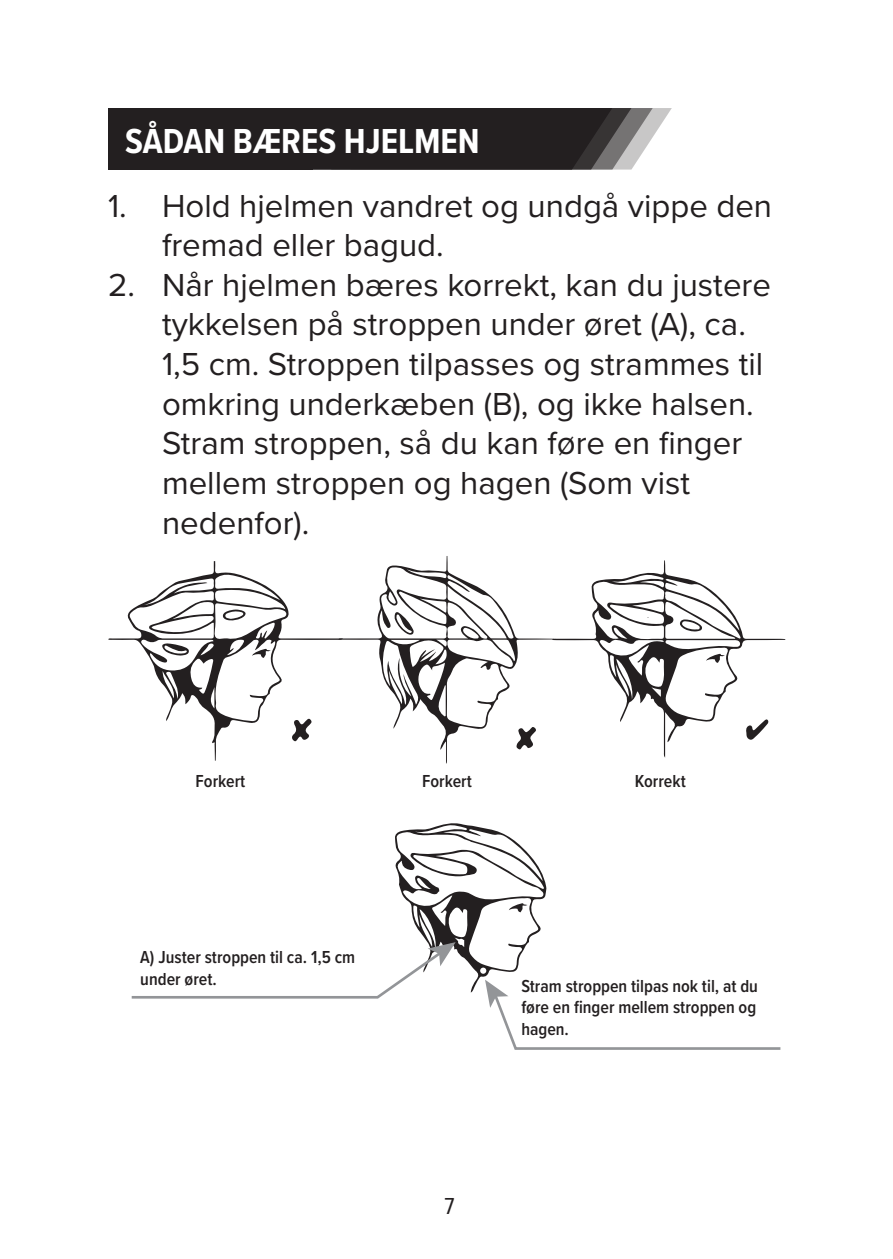
<style>
.page{position:relative;width:893px;height:1259px;background:#fff}
.page>*{position:absolute;margin:0;border:0;box-sizing:border-box;transform-origin:0 0}
.t1{font:700 36px "Proxima Nova Cond";color:#fff}
.t2{font:33px/39.6px "Proxima Nova";color:#231f20}
.t3{font:24px "Proxima Nova Cond";color:#231f20}
.t4{font:600 18px/21.6px "Proxima Nova Cond";color:#231f20}
</style>
<div class="page">
<svg style="left:131px;top:823px;width:650px;height:227px"></svg>
<div style="left:108px;top:108px;width:204px;height:62px;background:#231f20"></div>
<svg style="left:312px;top:108px;width:360px;height:62px;background:#3d393a"></svg>
<svg style="left:343px;top:556px;width:209px;height:208px"></svg>
<svg style="left:552px;top:560px;width:233px;height:197px"></svg>
<svg style="left:746px;top:718px;width:23px;height:22px"></svg>
<svg style="left:679px;top:619px;width:23px;height:12px"></svg>
<svg style="left:108px;top:561px;width:235px;height:199px"></svg>
<svg style="left:291px;top:718px;width:21px;height:24px"></svg>
<svg style="left:223px;top:609px;width:23px;height:12px"></svg>
<svg style="left:161px;top:643px;width:28px;height:12px"></svg>
<svg style="left:651px;top:687px;width:10px;height:10px"></svg>
<svg style="left:252px;top:649px;width:19px;height:9px"></svg>
<svg style="left:706px;top:654px;width:19px;height:9px"></svg>
<div style="left:140px;top:855px;width:230px;height:130px;background:#fff"></div>
<div style="left:521px;top:966px;width:265px;height:80px;background:#fff"></div>
<div style="left:338px;top:967px;width:32px;height:26px;background:#fff"></div>
<p class="t1" style="left:125px;top:115px;width:356px">SÅDAN BÆRES HJELMEN</p>
<p class="t2" style="left:162px;top:184px;width:612px;text-indent:-54px">1. Hold hjelmen vandret og undgå vippe den fremad eller bagud.</p>
<p class="t2" style="left:162px;top:264px;width:611px;text-indent:-54px">2. Når hjelmen bæres korrekt, kan du justere tykkelsen på stroppen under øret (A), ca.<br>1,5 cm. Stroppen tilpasses og strammes til omkring underkæben (B), og ikke halsen.<br>Stram stroppen, så du kan føre en finger mellem stroppen og hagen (Som vist nedenfor).</p>
<p class="t4" style="left:196px;top:769px;width:51px">Forkert</p>
<p class="t4" style="left:422px;top:769px;width:51px">Forkert</p>
<p class="t4" style="left:635px;top:769px;width:52px">Korrekt</p>
<p class="t4" style="left:140px;top:946px;width:216px">A) Juster stroppen til ca. 1,5 cm under øret.</p>
<p class="t3" style="left:444px;top:1188px;width:12px">7</p>
<p class="t4" style="left:521px;top:974px;width:238px;text-align:justify">Stram stroppen tilpas nok til, at du føre en finger mellem stroppen og hagen.</p>
</div>
